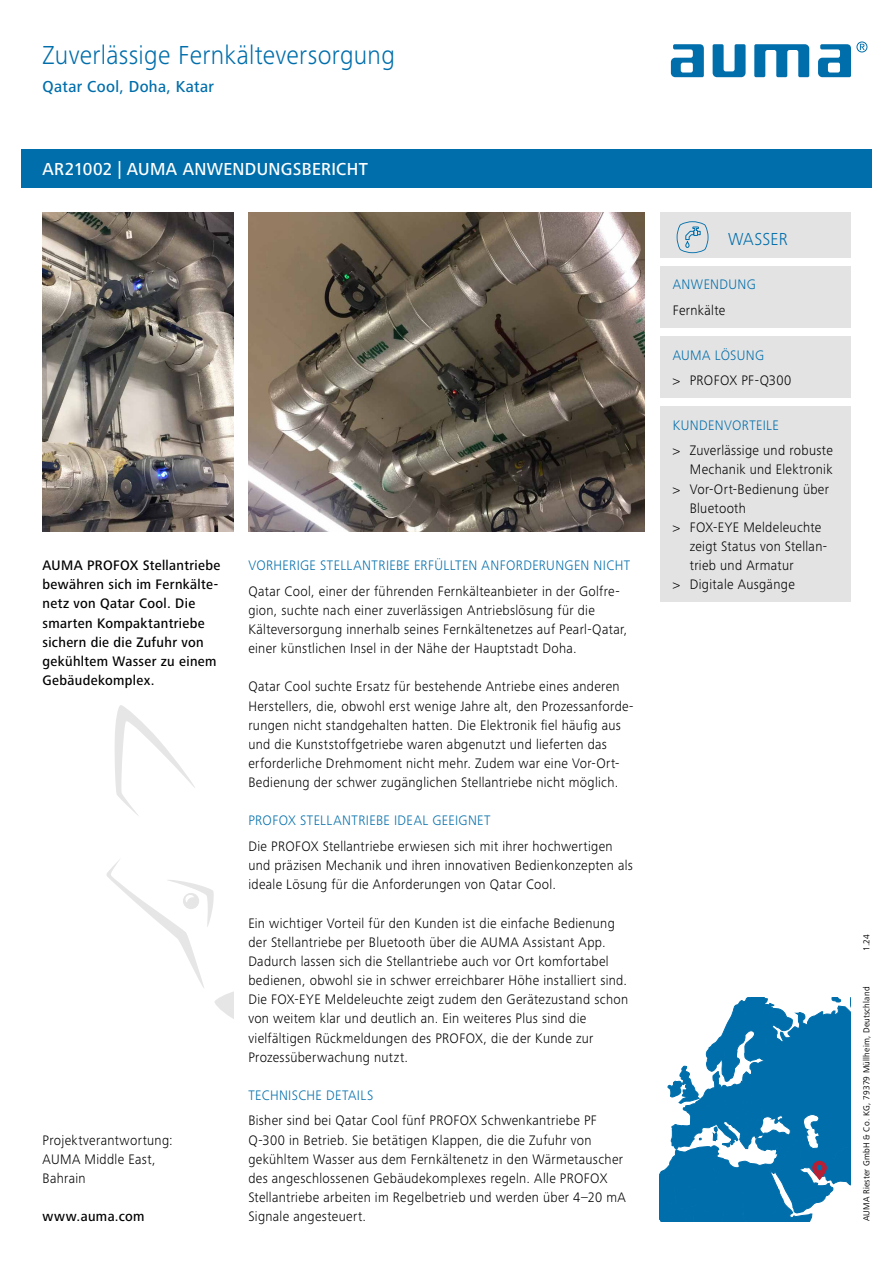
<style>
.page{position:relative;width:893px;height:1268px;background:#fff}
.page>*{position:absolute;margin:0;border:0;box-sizing:border-box;transform-origin:0 0}
.t1{font:300 27px "Frutiger Next LTW1 G";letter-spacing:.015em;color:#006eab;scale:.95 1}
.t2{font:500 18px "Frutiger Next LTW1 G";letter-spacing:.02em;color:#fff;scale:.95 1}
.t3{font:300 18px "Frutiger Next LTW1 G";letter-spacing:.005em;color:#006eab;scale:.95 1}
.t4{font:500 16.5px "Frutiger Next LTW1 G";letter-spacing:.02em;color:#006eab;scale:.95 1}
.t5{font:300 14.25px/19.2px "Frutiger Next LTW1 G";letter-spacing:.025em;color:#000;scale:.95 1}
.t6{font:500 14.25px/19.2px "Frutiger Next LTW1 G";letter-spacing:.025em;color:#000;scale:.95 1}
.t7{font:300 14.25px "Frutiger Next LTW1 G";letter-spacing:.03em;color:#006eab;scale:.95 1}
.t8{font:9px "Frutiger Next LTW1 G";letter-spacing:.025em;color:#000;scale:.95 1}
</style>
<div class="page">
<img style="left:43px;top:213px;width:190px;height:318px">
<img style="left:248px;top:213px;width:397px;height:318px">
<svg style="left:115px;top:705px;width:80px;height:111px"></svg>
<svg style="left:106px;top:859px;width:127px;height:159px"></svg>
<svg style="left:713px;top:44px;width:33px;height:33px"></svg>
<svg style="left:754px;top:44px;width:55px;height:33px"></svg>
<svg style="left:671px;top:44px;width:33px;height:33px"></svg>
<svg style="left:818px;top:41px;width:49px;height:36px"></svg>
<svg style="left:660px;top:997px;width:190px;height:224px"></svg>
<div style="left:660px;top:266px;width:190px;height:31px;background:#e3e3e3"></div>
<div style="left:660px;top:296px;width:190px;height:32px;background:#e3e3e3"></div>
<div style="left:660px;top:336px;width:190px;height:32px;background:#e3e3e3"></div>
<div style="left:660px;top:366px;width:190px;height:32px;background:#e3e3e3"></div>
<div style="left:660px;top:406px;width:190px;height:32px;background:#e3e3e3"></div>
<div style="left:660px;top:436px;width:190px;height:51px;background:#e3e3e3"></div>
<div style="left:660px;top:474px;width:190px;height:51px;background:#e3e3e3"></div>
<div style="left:660px;top:513px;width:190px;height:70px;background:#e3e3e3"></div>
<div style="left:660px;top:570px;width:190px;height:32px;background:#e3e3e3"></div>
<div style="left:660px;top:212px;width:190px;height:46px;background:#e3e3e3"></div>
<div style="left:21px;top:149px;width:851px;height:38px;background:#006eab"></div>
<svg style="left:677px;top:221px;width:31px;height:32px"></svg>
<h1 class="t1" style="left:43px;top:40px;width:372px">Zuverlässige Fernkälteversorgung</h1>
<p class="t4" style="left:43px;top:77px;width:182px">Qatar Cool, Doha, Katar</p>
<p class="t2" style="left:43px;top:158px;width:344px">AR21002 | AUMA ANWENDUNGSBERICHT</p>
<p class="t6" style="left:43px;top:556px;width:189px">AUMA PROFOX Stellantriebe bewähren sich im Fernkälte&shy;netz von Qatar Cool. Die smarten Kompaktantriebe sichern die die Zufuhr von gekühltem Wasser zu einem<br>Gebäudekomplex.</p>
<p class="t5" style="left:43px;top:1129px;width:139px">Projektverantwortung:<br>AUMA Middle East,<br>Bahrain</p>
<p class="t6" style="left:43px;top:1206px;width:109px">www.auma.com</p>
<p class="t7" style="left:248px;top:557px;width:403px">VORHERIGE STELLANTRIEBE ERFÜLLTEN ANFORDERUNGEN NICHT</p>
<p class="t5" style="left:248px;top:581px;width:401px">Qatar Cool, einer der führenden Fernkälteanbieter in der Golfre&shy;gion, suchte nach einer zuverlässigen Antriebslösung für die Kälteversorgung innerhalb seines Fernkältenetzes auf Pearl-Qatar, einer künstlichen Insel in der Nähe der Hauptstadt Doha.</p>
<p class="t5" style="left:248px;top:677px;width:407px">Qatar Cool suchte Ersatz für bestehende Antriebe eines anderen Herstellers, die, obwohl erst wenige Jahre alt, den Prozessanforde&shy;rungen nicht standgehalten hatten. Die Elektronik fiel häufig aus und die Kunststoffgetriebe waren abgenutzt und lieferten das erforderliche Drehmoment nicht mehr. Zudem war eine Vor-Ort-Bedienung der schwer zugänglichen Stellantriebe nicht möglich.</p>
<p class="t7" style="left:248px;top:812px;width:257px">PROFOX STELLANTRIEBE IDEAL GEEIGNET</p>
<p class="t5" style="left:248px;top:836px;width:406px">Die PROFOX Stellantriebe erwiesen sich mit ihrer hochwertigen und präzisen Mechanik und ihren innovativen Bedienkonzepten als ideale Lösung für die Anforderungen von Qatar Cool.</p>
<p class="t5" style="left:248px;top:913px;width:401px">Ein wichtiger Vorteil für den Kunden ist die einfache Bedienung der Stellantriebe per Bluetooth über die AUMA Assistant App.<br>Dadurch lassen sich die Stellantriebe auch vor Ort komfortabel bedienen, obwohl sie in schwer erreichbarer Höhe installiert sind.<br>Die FOX-EYE Meldeleuchte zeigt zudem den Gerätezustand schon von weitem klar und deutlich an. Ein weiteres Plus sind die vielfältigen Rückmeldungen des PROFOX, die der Kunde zur Prozessüberwachung nutzt.</p>
<p class="t7" style="left:248px;top:1086px;width:133px">TECHNISCHE DETAILS</p>
<p class="t5" style="left:248px;top:1110px;width:399px">Bisher sind bei Qatar Cool fünf PROFOX Schwenkantriebe PF Q-300 in Betrieb. Sie betätigen Klappen, die die Zufuhr von gekühltem Wasser aus dem Fernkältenetz in den Wärmetauscher des angeschlossenen Gebäudekomplexes regeln. Alle PROFOX Stellantriebe arbeiten im Regelbetrieb und werden über 4–20 mA Signale angesteuert.</p>
<p class="t3" style="left:728px;top:228px;width:64px">WASSER</p>
<p class="t7" style="left:673px;top:276px;width:89px">ANWENDUNG</p>
<p class="t5" style="left:673px;top:300px;width:57px">Fernkälte</p>
<p class="t7" style="left:673px;top:346px;width:98px">AUMA LÖSUNG</p>
<p class="t5" style="left:673px;top:370px;width:126px">&gt; PROFOX PF-Q300</p>
<p class="t7" style="left:673px;top:417px;width:113px">KUNDENVORTEILE</p>
<p class="t5" style="left:673px;top:441px;width:170px">&gt; Zuverlässige und robuste</p>
<p class="t5" style="left:690px;top:460px;width:152px">Mechanik und Elektronik</p>
<p class="t5" style="left:673px;top:479px;width:166px">&gt; Vor-Ort-Bedienung über</p>
<p class="t5" style="left:690px;top:498px;width:61px">Bluetooth</p>
<p class="t5" style="left:673px;top:517px;width:158px">&gt; FOX-EYE Meldeleuchte</p>
<p class="t5" style="left:690px;top:536px;width:146px">zeigt Status von Stellan-</p>
<p class="t5" style="left:690px;top:555px;width:111px">trieb und Armatur</p>
<p class="t5" style="left:673px;top:575px;width:130px">&gt; Digitale Ausgänge</p>
<p class="t8" style="left:861px;top:950px;width:19px;rotate:-90deg">1.24</p>
<p class="t8" style="left:861px;top:1220px;width:248px;rotate:-90deg">AUMA Riester GmbH &amp; Co. KG, 79379 Müllheim, Deutschland</p>
</div>
